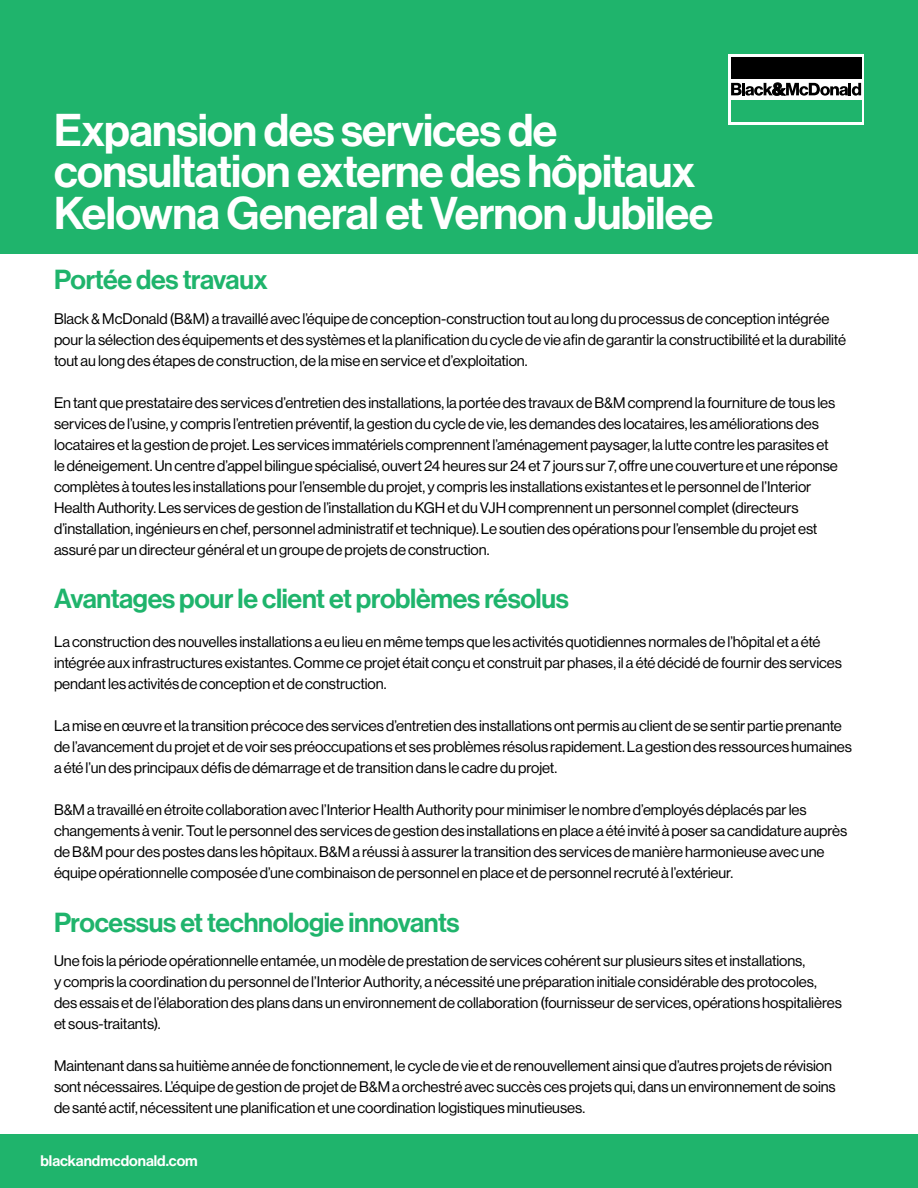
<style>
.page{position:relative;width:918px;height:1188px;background:#fff}
.page>*{position:absolute;margin:0;border:0;box-sizing:border-box;transform-origin:0 0}
.t1{font:45px/42px "N Haas Grotesk DS Pro 65 Md";letter-spacing:-.015em;color:#fff}
.t2{font:27px "N Haas Grotesk DS Pro 65 Md";letter-spacing:-.01em;color:#1fb46c}
.t3{font:15px/21px "N Haas Grotesk DS Pro 55 Rg";letter-spacing:-.005em;color:#000}
.t4{font:15px "N Haas Grotesk DS Pro 65 Md";color:#fff}
</style>
<div class="page">
<div style="left:0;top:0;width:918px;height:254px;background:#1fb46c"></div>
<div style="left:728px;top:54px;width:136px;height:70px;background:#fff"></div>
<div style="left:731px;top:57px;width:130px;height:22px;background:#000"></div>
<div style="left:731px;top:100px;width:130px;height:21px;background:#1fb46c"></div>
<svg style="left:731px;top:83px;width:130px;height:13px"></svg>
<div style="left:0;top:1134px;width:918px;height:54px;background:#1fb46c"></div>
<h1 class="t1" style="left:54px;top:109px;width:661px">Expansion des services de consultation externe des hôpitaux<br>Kelowna General et Vernon Jubilee</h1>
<h2 class="t2" style="left:54px;top:264px;width:215px">Portée des travaux</h2>
<p class="t3" style="left:54px;top:308px;width:794px">Black &amp; McDonald (B&amp;M) a travaillé avec l’équipe de conception-construction tout au long du processus de conception intégrée pour la sélection des équipements et des systèmes et la planification du cycle de vie afin de garantir la constructibilité et la durabilité tout au long des étapes de construction, de la mise en service et d’exploitation.</p>
<p class="t3" style="left:54px;top:392px;width:785px">En tant que prestataire des services d’entretien des installations, la portée des travaux de B&amp;M comprend la fourniture de tous les services de l’usine, y compris l’entretien préventif, la gestion du cycle de vie, les demandes des locataires, les améliorations des locataires et la gestion de projet. Les services immatériels comprennent l’aménagement paysager, la lutte contre les parasites et le déneigement. Un centre d’appel bilingue spécialisé, ouvert 24 heures sur 24 et 7 jours sur 7, offre une couverture et une réponse complètes à toutes les installations pour l’ensemble du projet, y compris les installations existantes et le personnel de l’Interior Health Authority. Les services de gestion de l’installation du KGH et du VJH comprennent un personnel complet (directeurs d’installation, ingénieurs en chef, personnel administratif et technique). Le soutien des opérations pour l’ensemble du projet est assuré par un directeur général et un groupe de projets de construction.</p>
<h2 class="t2" style="left:54px;top:583px;width:517px">Avantages pour le client et problèmes résolus</h2>
<p class="t3" style="left:54px;top:631px;width:789px">La construction des nouvelles installations a eu lieu en même temps que les activités quotidiennes normales de l’hôpital et a été intégrée aux infrastructures existantes. Comme ce projet était conçu et construit par phases, il a été décidé de fournir des services pendant les activités de conception et de construction.</p>
<p class="t3" style="left:54px;top:715px;width:800px">La mise en œuvre et la transition précoce des services d’entretien des installations ont permis au client de se sentir partie prenante de l’avancement du projet et de voir ses préoccupations et ses problèmes résolus rapidement. La gestion des ressources humaines a été l’un des principaux défis de démarrage et de transition dans le cadre du projet.</p>
<p class="t3" style="left:54px;top:799px;width:795px">B&amp;M a travaillé en étroite collaboration avec l’Interior Health Authority pour minimiser le nombre d’employés déplacés par les changements à venir. Tout le personnel des services de gestion des installations en place a été invité à poser sa candidature auprès de B&amp;M pour des postes dans les hôpitaux. B&amp;M a réussi à assurer la transition des services de manière harmonieuse avec une équipe opérationnelle composée d’une combinaison de personnel en place et de personnel recruté à l’extérieur.</p>
<h2 class="t2" style="left:54px;top:906px;width:407px">Processus et technologie innovants</h2>
<p class="t3" style="left:54px;top:950px;width:789px">Une fois la période opérationnelle entamée, un modèle de prestation de services cohérent sur plusieurs sites et installations,<br>y compris la coordination du personnel de l’Interior Authority, a nécessité une préparation initiale considérable des protocoles, des essais et de l’élaboration des plans dans un environnement de collaboration (fournisseur de services, opérations hospitalières et sous-traitants).</p>
<p class="t3" style="left:54px;top:1055px;width:783px">Maintenant dans sa huitième année de fonctionnement, le cycle de vie et de renouvellement ainsi que d’autres projets de révision sont nécessaires. L’équipe de gestion de projet de B&amp;M a orchestré avec succès ces projets qui, dans un environnement de soins de santé actif, nécessitent une planification et une coordination logistiques minutieuses.</p>
<p class="t4" style="left:40px;top:1152px;width:159px">blackandmcdonald.com</p>
</div>
